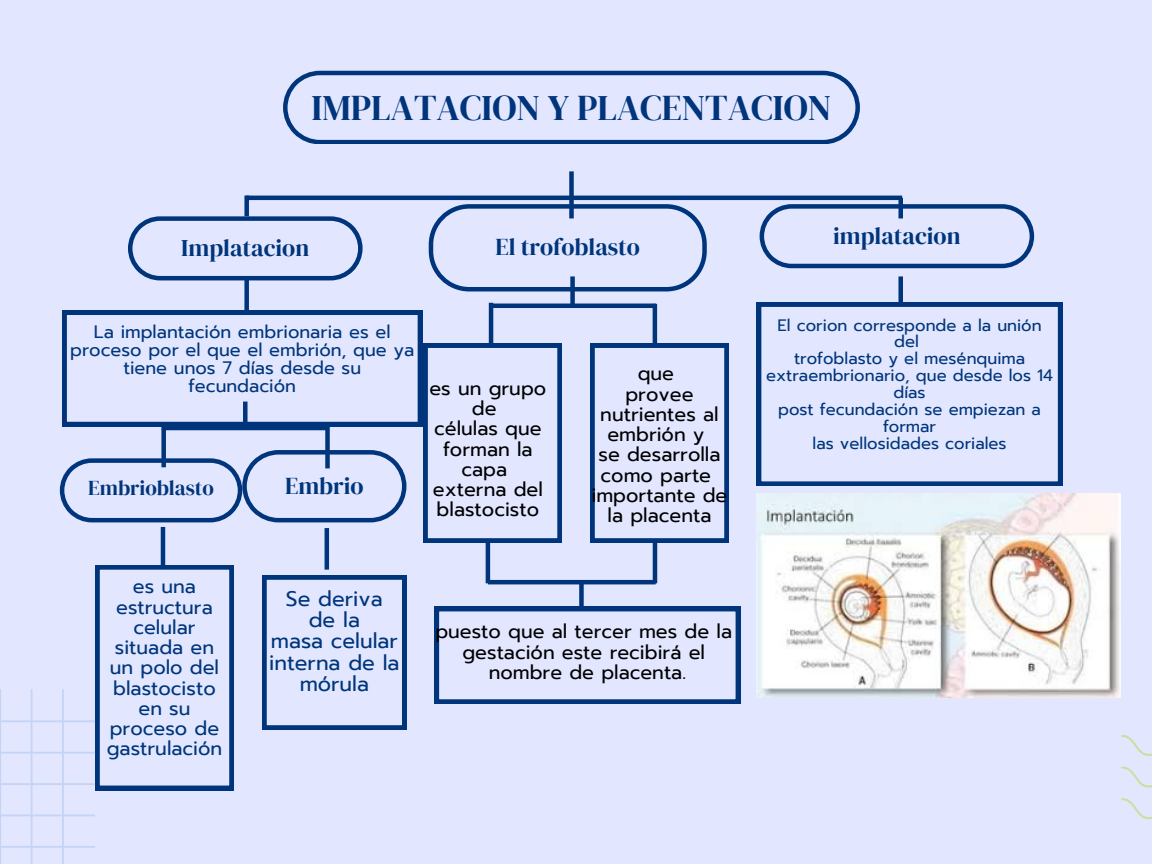
<style>
.page{position:relative;width:1152px;height:864px;background:#e2e7ff}
.page>*{position:absolute;margin:0;border:0;box-sizing:border-box;transform-origin:0 0}
.t1{font:36px "DM Serif Display";color:#00357b}
.t2{font:24px "DM Serif Display";color:#00357b}
.t3{font:21px/21.3px "Prompt";color:#00357b;text-align:center}
.t4{font:21px "DM Serif Display";color:#00357b}
.t5{font:19.5px/20.2px "Prompt";color:#000;text-align:center}
.t6{font:19.5px/20.2px "Prompt";color:#00357b;text-align:center}
.t7{font:18px "Prompt";color:#00357b}
.t8{font:16.5px/16.8px "Prompt";color:#00357b;text-align:center}
</style>
<div class="page">
<div style="left:244px;top:196px;width:5px;height:20px;background:#00357b"></div>
<div style="left:569px;top:171px;width:5px;height:47px;background:#00357b"></div>
<div style="left:244px;top:276px;width:5px;height:35px;background:#00357b"></div>
<div style="left:579px;top:582px;width:5px;height:28px;background:#00357b"></div>
<hr style="left:486px;top:542px;width:4px;height:41px;background:#00357b">
<hr style="left:653px;top:542px;width:4px;height:41px;background:#00357b">
<hr style="left:488px;top:580px;width:168px;height:4px;background:#00357b">
<hr style="left:246px;top:196px;width:656px;height:4px;background:#00357b">
<div style="left:898px;top:198px;width:5px;height:20px;background:#00357b"></div>
<div style="left:898px;top:276px;width:5px;height:26px;background:#00357b"></div>
<svg style="left:283px;top:71px;width:577px;height:73px"></svg>
<svg style="left:760px;top:204px;width:274px;height:64px"></svg>
<svg style="left:429px;top:204px;width:278px;height:87px"></svg>
<svg style="left:128px;top:216px;width:235px;height:64px"></svg>
<div style="left:570px;top:276px;width:5px;height:28px;background:#00357b"></div>
<hr style="left:653px;top:304px;width:4px;height:41px;background:#00357b">
<hr style="left:489px;top:303px;width:4px;height:41px;background:#00357b">
<hr style="left:489px;top:304px;width:167px;height:4px;background:#00357b">
<svg style="left:590px;top:343px;width:139px;height:200px"></svg>
<svg style="left:423px;top:343px;width:139px;height:200px"></svg>
<svg style="left:435px;top:607px;width:305px;height:97px"></svg>
<svg style="left:757px;top:302px;width:305px;height:184px"></svg>
<svg style="left:60px;top:450px;width:346px;height:72px"></svg>
<hr style="left:325px;top:528px;width:4px;height:42px;background:#00357b">
<hr style="left:161px;top:527px;width:4px;height:41px;background:#00357b">
<svg style="left:262px;top:575px;width:144px;height:154px"></svg>
<div style="left:325px;top:427px;width:5px;height:41px;background:#00357b"></div>
<div style="left:161px;top:426px;width:5px;height:41px;background:#00357b"></div>
<hr style="left:162px;top:426px;width:167px;height:4px;background:#00357b">
<svg style="left:62px;top:311px;width:360px;height:115px"></svg>
<svg style="left:1121px;top:735px;width:31px;height:84px"></svg>
<svg style="left:0;top:565px;width:234px;height:299px"></svg>
<img style="left:757px;top:494px;width:363px;height:203px">
<h1 class="t1" style="left:312px;top:83px;width:521px">IMPLATACION Y PLACENTACION</h1>
<h2 class="t2" style="left:181px;top:231px;width:129px">Implatacion</h2>
<h2 class="t2" style="left:496px;top:230px;width:146px">El trofoblasto</h2>
<h3 class="t7" style="left:94px;top:318px;width:298px">La implantación embrionaria es el</h3>
<h2 class="t7" style="left:70px;top:336px;width:346px">proceso por el que el embrión, que ya</h2>
<h3 class="t7" style="left:123px;top:354px;width:239px">tiene unos 7 días desde su</h3>
<p class="t7" style="left:189px;top:372px;width:109px">fecundación</p>
<p class="t4" style="left:88px;top:474px;width:127px">Embrioblasto</p>
<p class="t2" style="left:285px;top:469px;width:80px">Embrio</p>
<h3 class="t5" style="left:429px;top:378px;width:118px">es un grupo de<br>células que forman la capa externa del blastocisto</h3>
<p class="t5" style="left:592px;top:364px;width:137px">que<br>provee nutrientes al embrión y<br>se desarrolla como parte importante de la placenta</p>
<h3 class="t6" style="left:107px;top:577px;width:117px">es una estructura celular situada en un polo del blastocisto en su proceso de gastrulación</h3>
<p class="t3" style="left:269px;top:588px;width:132px">Se deriva<br>de la<br>masa celular interna de la mórula</p>
<h3 class="t5" style="left:435px;top:622px;width:298px">puesto que al tercer mes de la gestación este recibirá el nombre de placenta.</h3>
<h2 class="t2" style="left:833px;top:219px;width:129px">implatacion</h2>
<p class="t8" style="left:778px;top:317px;width:266px">El corion corresponde a la unión del</p>
<p class="t8" style="left:794px;top:350px;width:233px">trofoblasto y el mesénquima</p>
<p class="t8" style="left:766px;top:367px;width:289px">extraembrionario, que desde los 14 días</p>
<p class="t8" style="left:778px;top:401px;width:264px">post fecundación se empiezan a formar</p>
<p class="t8" style="left:813px;top:435px;width:196px">las vellosidades coriales</p>
</div>
